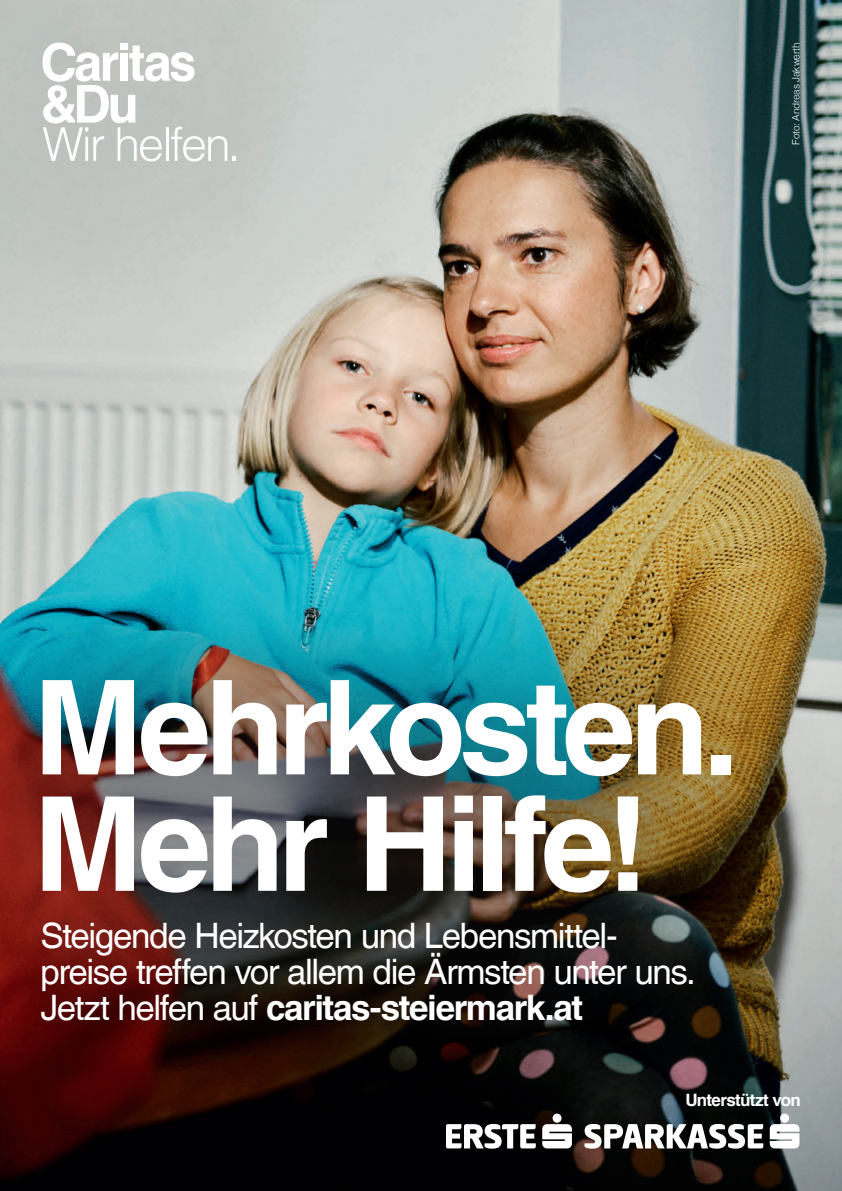
<style>
.page{position:relative;width:842px;height:1191px;background:#fff}
.page>*{position:absolute;margin:0;border:0;box-sizing:border-box;transform-origin:0 0}
.t1{font:700 131.2px/116.4px "Helvetica LT Com";letter-spacing:-.05em;color:#fff}
.t2{font:35px/36px "Helvetica LT Com";letter-spacing:-.04em;color:#fff}
.t3{font:700 17px "Helvetica LT Com";letter-spacing:-.04em;color:#fff}
.t4{font:300 10px "Helvetica LT Com";letter-spacing:-.015em;color:#fff}
.s1{font-weight:700}
</style>
<div class="page">
<img style="left:0;top:0;width:842px;height:1191px">
<svg style="left:0;top:0;width:321px;height:299px;background:#c3c7c4"></svg>
<div style="left:0;top:558px;width:842px;height:457px;background:#231f20;opacity:.7"></div>
<div style="left:11px;top:892px;width:708px;height:159px;background:#231f20;opacity:.45"></div>
<svg style="left:43px;top:43px;width:192px;height:118px"></svg>
<svg style="left:446px;top:1113px;width:353px;height:35px"></svg>
<p class="t4" style="left:790px;top:145px;width:104px;rotate:-90deg">Foto: Andreas Jakwerth</p>
<h1 class="t1" style="left:34px;top:670px;width:707px">Mehrkosten.<br>Mehr Hilfe!</h1>
<p class="t2" style="left:41px;top:918px;width:657px">Steigende Heizkosten und Lebensmittel&shy;preise treffen vor allem die Ärmsten unter uns.<br>Jetzt helfen auf <span class="s1">caritas-steiermark.at</span></p>
<p class="t3" style="left:685px;top:1089px;width:117px">Unterstützt von</p>
</div>
